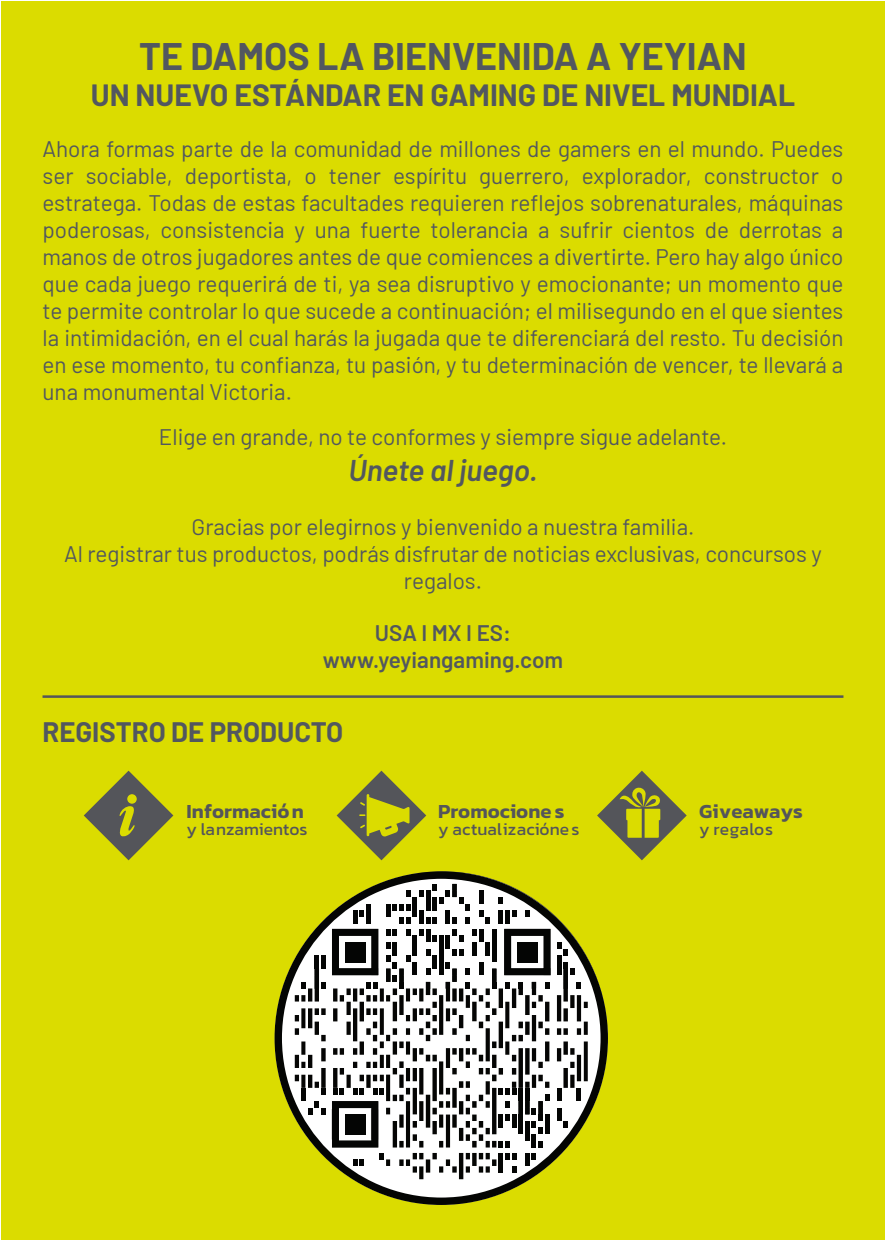
<style>
.page{position:relative;width:886px;height:1241px;background:#fff}
.page>*{position:absolute;margin:0;border:0;box-sizing:border-box;transform-origin:0 0}
.t1{font:700 37.5px "Barlow";color:#52575f}
.t2{font:700 30px "Barlow";color:#52575f}
.t3{font:italic 600 30px "Barlow";color:#52575f}
.t4{font:700 27.5px "Barlow";color:#52575f}
.t5{font:22.5px/27px "Barlow";color:#52575f;text-align:justify}
.t6{font:600 22.5px/27px "Barlow";color:#52575f;text-align:center}
.t7{font:600 20.25px "Kanit";color:#54555a}
.t8{font:17.5px "Kanit";color:#54555a}
</style>
<div class="page">
<div style="left:1px;top:1px;width:884px;height:1238px;background:#dbdc00"></div>
<hr style="left:43px;top:695px;width:800px;height:2px;background:#54555a">
<svg style="left:84px;top:770px;width:89px;height:90px"></svg>
<svg style="left:337px;top:770px;width:89px;height:90px"></svg>
<svg style="left:597px;top:770px;width:90px;height:90px"></svg>
<svg style="left:275px;top:871px;width:333px;height:333px"></svg>
<img style="left:386px;top:988px;width:110px;height:112px">
<img style="left:295px;top:988px;width:89px;height:99px">
<img style="left:499px;top:988px;width:89px;height:99px">
<h1 class="t1" style="left:139px;top:29px;width:609px">TE DAMOS LA BIENVENIDA A YEYIAN</h1>
<h2 class="t2" style="left:91px;top:73px;width:706px">UN NUEVO ESTÁNDAR EN GAMING DE NIVEL MUNDIAL</h2>
<p class="t5" style="left:43px;top:134px;width:802px">Ahora formas parte de la comunidad de millones de gamers en el mundo. Puedes ser sociable, deportista, o tener espíritu guerrero, explorador, constructor o estratega. Todas de estas facultades requieren reflejos sobrenaturales, máquinas poderosas, consistencia y una fuerte tolerancia a sufrir cientos de derrotas a manos de otros jugadores antes de que comiences a divertirte. Pero hay algo único que cada juego requerirá de ti, ya sea disruptivo y emocionante; un momento que te permite controlar lo que sucede a continuación; el milisegundo en el que sientes la intimidación, en el cual harás la jugada que te diferenciará del resto. Tu decisión en ese momento, tu confianza, tu pasión, y tu determinación de vencer, te llevará a una monumental Victoria.</p>
<p class="t5" style="left:159px;top:421px;width:570px">Elige en grande, no te conformes y siempre sigue adelante.</p>
<h2 class="t3" style="left:348px;top:448px;width:191px">Únete al juego.</h2>
<p class="t5" style="left:64px;top:511px;width:759px;text-align:center">Gracias por elegirnos y bienvenido a nuestra familia.<br>Al registrar tus productos, podrás disfrutar de noticias exclusivas, concursos y regalos.</p>
<p class="t6" style="left:323px;top:617px;width:242px">USA I MX I ES: www.yeyiangaming.com</p>
<p class="t4" style="left:43px;top:712px;width:302px">REGISTRO DE PRODUCTO</p>
<p class="t7" style="left:186px;top:795px;width:119px">Información</p>
<p class="t8" style="left:186px;top:816px;width:123px">y lanzamientos</p>
<p class="t7" style="left:438px;top:795px;width:128px">Promocione s</p>
<p class="t8" style="left:438px;top:816px;width:143px">y actualizacióne s</p>
<p class="t7" style="left:699px;top:795px;width:105px">Giveaways</p>
<p class="t8" style="left:699px;top:816px;width:75px">y regalos</p>
</div>
